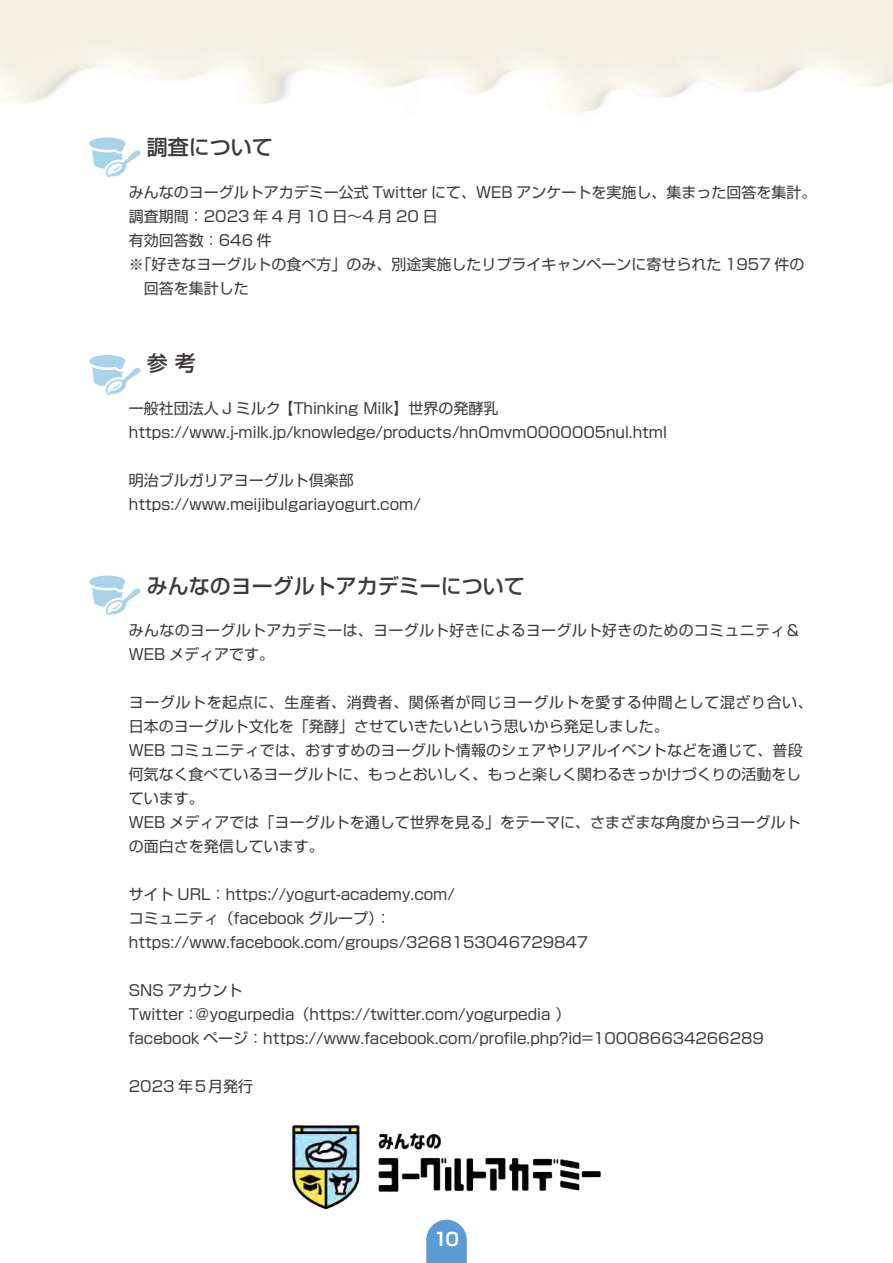
<style>
.page{position:relative;width:893px;height:1263px;background:#fff}
.page>*{position:absolute;margin:0;border:0;box-sizing:border-box;transform-origin:0 0}
.t1{font:500 21px "Shin Go Pro";color:#3e3a39}
.t2{font:700 18px "Shin Go Pro De";color:#fff}
.t3{font:15px/24px "Shin Go Pro";color:#3e3a39}
.t4{font:15px/24px "Shin Go Pro";letter-spacing:.02em;color:#3e3a39}
</style>
<div class="page">
<img style="left:292px;top:1125px;width:309px;height:85px">
<svg style="left:426px;top:1220px;width:41px;height:43px;background:#6da5d8"></svg>
<svg style="left:89px;top:137px;width:52px;height:40px"></svg>
<svg style="left:89px;top:355px;width:52px;height:40px"></svg>
<svg style="left:89px;top:575px;width:52px;height:40px"></svg>
<h1 class="t1" style="left:147px;top:130px;width:128px">調査について</h1>
<p class="t3" style="left:129px;top:179px;width:689px">みんなのヨーグルトアカデミー公式 Twitter にて、WEB アンケートを実施し、集まった回答を集計。調査期間：2023 年 4 月 10 日～4 月 20 日<br>有効回答数：646 件<br>※「好きなヨーグルトの食べ方」のみ、別途実施したリプライキャンペーンに寄せられた 1957 件の　回答を集計した</p>
<h1 class="t1" style="left:147px;top:346px;width:50px">参 考</h1>
<p class="t3" style="left:129px;top:395px;width:540px">一般社団法人 J ミルク 【Thinking Milk】世界の発酵乳https://www.j-milk.jp/knowledge/products/hn0mvm0000005nul.html</p>
<p class="t3" style="left:129px;top:467px;width:293px">明治ブルガリアヨーグルト倶楽部https://www.meijibulgariayogurt.com/</p>
<h1 class="t1" style="left:147px;top:568px;width:380px">みんなのヨーグルトアカデミーについて</h1>
<p class="t4" style="left:129px;top:617px;width:673px">みんなのヨーグルトアカデミーは、ヨーグルト好きによるヨーグルト好きのためのコミュニティ＆<br>WEB メディアです。</p>
<p class="t3" style="left:129px;top:689px;width:685px">ヨーグルトを起点に、生産者、消費者、関係者が同じヨーグルトを愛する仲間として混ざり合い、日本のヨーグルト文化を「発酵」させていきたいという思いから発足しました。<br>WEB コミュニティでは、おすすめのヨーグルト情報のシェアやリアルイベントなどを通じて、普段何気なく食べているヨーグルトに、もっとおいしく、もっと楽しく関わるきっかけづくりの活動をしています。<br>WEB メディアでは「ヨーグルトを通して世界を見る」をテーマに、さまざまな角度からヨーグルトの面白さを発信しています。</p>
<p class="t3" style="left:129px;top:881px;width:461px">サイト URL：https://yogurt-academy.com/<br>コミュニティ（facebook グループ）：https://www.facebook.com/groups/3268153046729847</p>
<p class="t3" style="left:129px;top:977px;width:636px">SNS アカウント<br>Twitter：＠yogurpedia（https://twitter.com/yogurpedia ）<br>facebook ページ：https://www.facebook.com/profile.php?id=100086634266289</p>
<p class="t3" style="left:129px;top:1073px;width:126px">2023 年５月発行</p>
<p class="t2" style="left:434px;top:1224px;width:27px">10</p>
</div>
